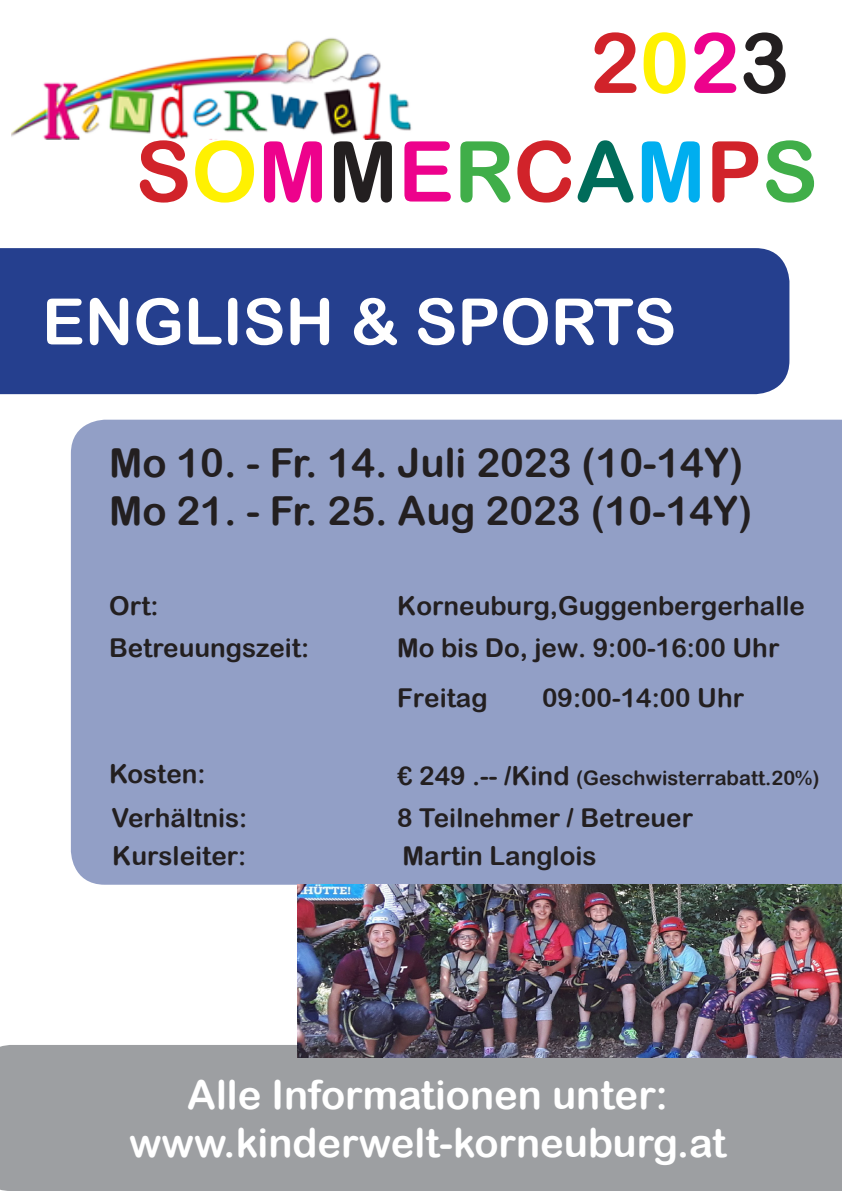
<style>
.page{position:relative;width:842px;height:1191px;background:#fff}
.page>*{position:absolute;margin:0;border:0;box-sizing:border-box;transform-origin:0 0}
.t1{font:84px "Arial Rounded MT Bold";color:#d1232a}
.t2{font:64px "Arial Rounded MT Bold";color:#fff}
.t3{font:40px/48px "Arial Rounded MT Bold";color:#231f20}
.t4{font:40px "Arial Rounded MT Bold";color:#fff}
.t5{font:26px/42px "Arial Rounded MT Bold";color:#231f20}
.t6{font:20px "Arial Rounded MT Bold";color:#231f20}
.s1{color:#fff101}
.s2{color:#ed028c}
.s3{color:#231f20}
.s4{color:#40ae49}
.s5{color:#006c5a}
.s6{color:#00aeef}
.s7{font-size:26px}
</style>
<div class="page">
<div style="left:71px;top:420px;width:771px;height:464px;background:#929fc6"></div>
<img style="left:11px;top:38px;width:401px;height:102px">
<div style="left:0;top:248px;width:789px;height:146px;background:#253f8e"></div>
<div style="left:0;top:1045px;width:842px;height:146px;background:#9d9fa2"></div>
<img style="left:298px;top:884px;width:544px;height:173px">
<p class="t1" style="left:590px;top:13px;width:201px">2<span class="s1">0</span><span class="s2">2</span><span class="s3">3</span></p>
<p class="t1" style="left:135px;top:122px;width:684px">S<span class="s1">O</span><span class="s2">M</span><span class="s3">M</span><span class="s2">E</span><span class="s4">R</span>C<span class="s5">A</span><span class="s6">M</span>P<span class="s4">S</span></p>
<p class="t2" style="left:42px;top:284px;width:636px">ENGLISH &amp; SPORTS</p>
<p class="t3" style="left:109px;top:438px;width:645px">Mo 10. - Fr. 14. Juli 2023 (10-14Y)<br>Mo 21. - Fr. 25. Aug 2023 (10-14Y)</p>
<p class="t5" style="left:109px;top:585px;width:51px">Ort:</p>
<p class="t5" style="left:109px;top:627px;width:202px">Betreuungszeit:</p>
<p class="t5" style="left:109px;top:753px;width:98px">Kosten:</p>
<p class="t5" style="left:112px;top:796px;width:137px">Verhältnis:</p>
<p class="t5" style="left:112px;top:834px;width:136px">Kursleiter:</p>
<p class="t5" style="left:397px;top:585px;width:409px">Korneuburg,Guggenbergerhalle<br>Mo bis Do, jew. 9:00-16:00 Uhr</p>
<p class="t5" style="left:397px;top:676px;width:92px">Freitag</p>
<p class="t5" style="left:542px;top:676px;width:203px">09:00-14:00 Uhr</p>
<p class="t6" style="left:397px;top:766px;width:424px"><span class="s7">€ 249 .-- /Kind</span> (Geschwisterrabatt.20%)</p>
<p class="t5" style="left:397px;top:798px;width:297px;line-height:38.4px">8 Teilnehmer / Betreuer<br>Martin Langlois</p>
<p class="t4" style="left:187px;top:1070px;width:482px">Alle Informationen unter:</p>
<p class="t4" style="left:129px;top:1118px;width:599px">www.kinderwelt-korneuburg.at</p>
</div>
